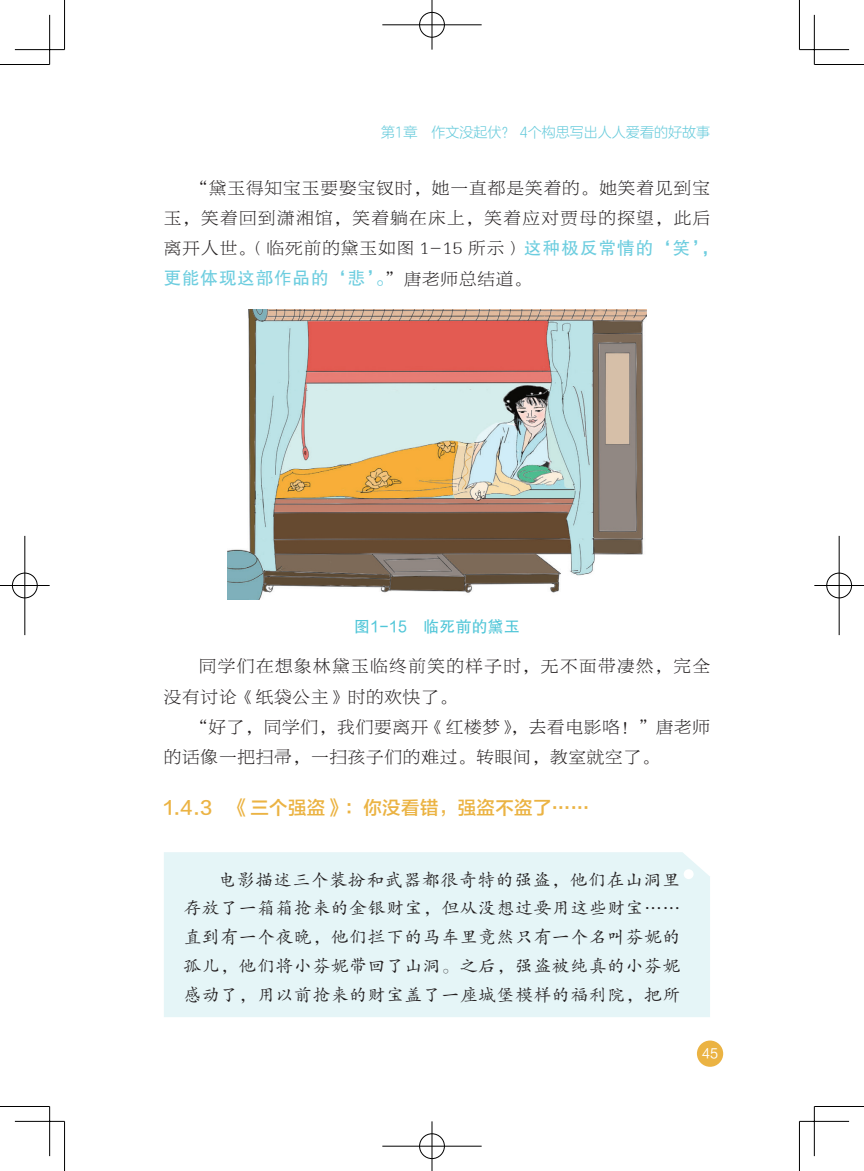
<style>
.page{position:relative;width:864px;height:1171px;background:#fff}
.page>*{position:absolute;margin:0;border:0;box-sizing:border-box;transform-origin:0 0}
.t1{font:18.38px "FZLTZHJW GB1 0";letter-spacing:.025em;color:#ebb343}
.t2{font:17.5px/30.3px "FZBYKSK GBK1 0";letter-spacing:.065em;color:#231f20}
.t3{font:17.5px/28.7px "FZKTK GBK1 0";letter-spacing:.05em;color:#231f20;text-align:justify}
.t4{font:17.5px/30.3px "FZBYKSK GBK1 0";letter-spacing:.085em;color:#231f20}
.t5{font:17.5px "FZHTK GBK1 0";letter-spacing:.05em;color:#6dcddf}
.t6{font:15.75px "FZHTK GBK1 0";letter-spacing:.025em;color:#51c6d8}
.t7{font:14px "FZLANTY XIANK GBK1 0";color:#65cadb}
.t8{font:13.12px "FZLTH3 K GBK1 0";color:#fff}
.s1{font-family:"FZHTK GBK1 0";color:#6dcddf}
.s2{font-family:"FZBYKSK GBK1 0";color:#231f20}
</style>
<div class="page">
<div style="left:696px;top:1040px;width:26px;height:27px;background:#ebb343;border-radius:50%"></div>
<div style="left:164px;top:852px;width:545px;height:165px;background:#e5f5f7"></div>
<div style="left:683px;top:869px;width:10px;height:10px;background:#fff;border-radius:50%"></div>
<img style="left:227px;top:310px;width:419px;height:290px">
<hr style="left:0;top:64px;width:50px;height:1px;background:#000">
<hr style="left:814px;top:64px;width:49px;height:1px;background:#000">
<hr style="left:0;top:1106px;width:50px;height:1px;background:#000">
<hr style="left:814px;top:1106px;width:49px;height:1px;background:#000">
<hr style="left:64px;top:0;width:1px;height:50px;background:#000">
<hr style="left:64px;top:1121px;width:1px;height:50px;background:#000">
<hr style="left:798px;top:0;width:1px;height:50px;background:#000">
<hr style="left:798px;top:1121px;width:1px;height:50px;background:#000">
<hr style="left:15px;top:49px;width:49px;height:1px;background:#000">
<hr style="left:799px;top:49px;width:49px;height:1px;background:#000">
<hr style="left:15px;top:1121px;width:49px;height:1px;background:#000">
<hr style="left:799px;top:1121px;width:49px;height:1px;background:#000">
<hr style="left:49px;top:15px;width:1px;height:49px;background:#000">
<hr style="left:49px;top:1106px;width:1px;height:50px;background:#000">
<hr style="left:813px;top:15px;width:1px;height:49px;background:#000">
<hr style="left:813px;top:1106px;width:1px;height:50px;background:#000">
<div style="left:418px;top:11px;width:27px;height:27px;border:2px solid #fff;border-radius:50%"></div>
<hr style="left:382px;top:24px;width:99px;height:2px;background:#fff">
<hr style="left:430px;top:0;width:3px;height:50px;background:#fff">
<div style="left:419px;top:12px;width:25px;height:25px;border:1px solid #000;border-radius:50%"></div>
<hr style="left:382px;top:25px;width:99px;height:1px;background:#000">
<hr style="left:431px;top:0;width:1px;height:50px;background:#000">
<div style="left:418px;top:1132px;width:27px;height:28px;border:2px solid #fff;border-radius:50%"></div>
<hr style="left:382px;top:1145px;width:99px;height:2px;background:#fff">
<hr style="left:430px;top:1121px;width:3px;height:50px;background:#fff">
<div style="left:419px;top:1133px;width:25px;height:26px;border:1px solid #000;border-radius:50%"></div>
<hr style="left:382px;top:1146px;width:99px;height:1px;background:#000">
<hr style="left:431px;top:1121px;width:1px;height:50px;background:#000">
<div style="left:11px;top:572px;width:27px;height:27px;border:2px solid #fff;border-radius:50%"></div>
<hr style="left:0;top:584px;width:50px;height:3px;background:#fff">
<hr style="left:24px;top:536px;width:2px;height:99px;background:#fff">
<div style="left:12px;top:573px;width:25px;height:25px;border:1px solid #000;border-radius:50%"></div>
<hr style="left:0;top:585px;width:50px;height:1px;background:#000">
<hr style="left:25px;top:536px;width:1px;height:99px;background:#000">
<div style="left:825px;top:572px;width:27px;height:27px;border:2px solid #fff;border-radius:50%"></div>
<hr style="left:814px;top:584px;width:49px;height:3px;background:#fff">
<hr style="left:837px;top:536px;width:3px;height:99px;background:#fff">
<div style="left:826px;top:573px;width:25px;height:25px;border:1px solid #000;border-radius:50%"></div>
<hr style="left:814px;top:585px;width:49px;height:1px;background:#000">
<hr style="left:838px;top:536px;width:1px;height:99px;background:#000">
<p class="t7" style="left:381px;top:124px;width:330px">第1章　作文没起伏？ 4个构思写出人人爱看的好故事</p>
<p class="t2" style="left:164px;top:173px;width:556px;text-indent:26px">“黛玉得知宝玉要娶宝钗时，她一直都是笑着的。她笑着见到宝玉，笑着回到潇湘馆，笑着躺在床上，笑着应对贾母的探望，此后离开人世。（临死前的黛玉如图 1-15 所示）<span class="s1">这种极反常情的‘笑’，</span></p>
<p class="t5" style="left:164px;top:269px;width:369px">更能体现这部作品的‘悲’。<span class="s2">”唐老师总结道。</span></p>
<p class="t6" style="left:354px;top:618px;width:167px">图1-15　临死前的黛玉</p>
<p class="t4" style="left:164px;top:651px;width:547px;text-indent:35px">同学们在想象林黛玉临终前笑的样子时，无不面带凄然，完全没有讨论《纸袋公主》时的欢快了。</p>
<p class="t2" style="left:164px;top:712px;width:547px;text-indent:26px">“好了，同学们，我们要离开《红楼梦》，去看电影咯！”唐老师的话像一把扫帚，一扫孩子们的难过。转眼间，教室就空了。</p>
<p class="t1" style="left:164px;top:797px;width:426px">1.4.3　《三个强盗》：你没看错，强盗不盗了……</p>
<p class="t3" style="left:184px;top:866px;width:498px;text-indent:35px">电影描述三个装扮和武器都很奇特的强盗，他们在山洞里存放了一箱箱抢来的金银财宝，但从没想过要用这些财宝……直到有一个夜晚，他们拦下的马车里竟然只有一个名叫芬妮的孤儿，他们将小芬妮带回了山洞。之后，强盗被纯真的小芬妮感动了，用以前抢来的财宝盖了一座城堡模样的福利院，把所</p>
<p class="t8" style="left:701px;top:1046px;width:17px">45</p>
</div>
